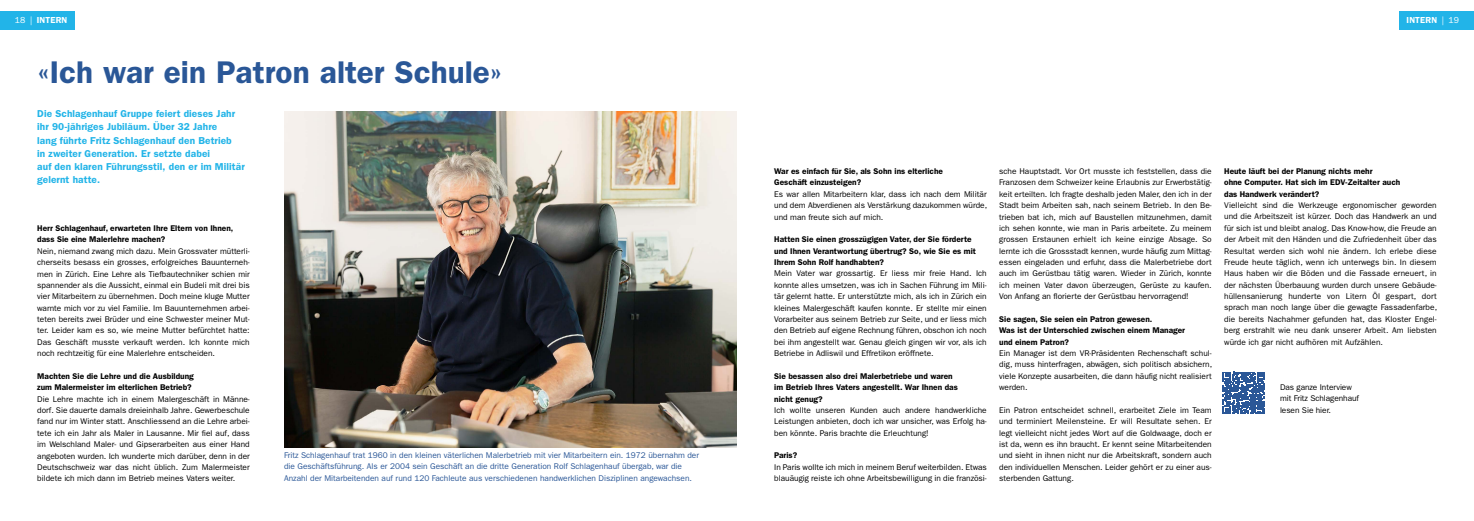
<style>
.page{position:relative;width:1474px;height:521px;background:#fff}
.page>*{position:absolute;margin:0;border:0;box-sizing:border-box;transform-origin:0 0}
.t1{font:600 31.5px "ITC Franklin Gothic Std";color:#2a5797}
.t2{font:600 10.06px/13.1px "ITC Franklin Gothic Std";letter-spacing:.01em;color:#22b4e8}
.t3{font:600 8.75px "ITC Franklin Gothic Std";letter-spacing:.015em;color:#fff}
.t4{font:8.31px/11.4px "ITC Franklin Gothic Std";color:#000;text-align:justify}
.t5{font:600 8.31px/11.4px "ITC Franklin Gothic Std";color:#000}
.t6{font:8.31px/11.4px "ITC Franklin Gothic Std";color:#2a5797}
.s1{font-weight:400}
</style>
<div class="page">
<img style="left:284px;top:112px;width:453px;height:335px">
<svg style="left:1222px;top:372px;width:42px;height:41px"></svg>
<div style="left:1399px;top:11px;width:74px;height:19px;background:#22b4e8"></div>
<div style="left:0;top:11px;width:75px;height:19px;background:#22b4e8"></div>
<p class="t3" style="left:15px;top:15px;width:54px"><span class="s1">18 |</span> INTERN</p>
<p class="t3" style="left:1406px;top:15px;width:54px">INTERN <span class="s1">| 19</span></p>
<h1 class="t1" style="left:37px;top:54px;width:466px">«Ich war ein Patron alter Schule»</h1>
<p class="t2" style="left:37px;top:107px;width:209px">Die Schlagenhauf Gruppe feiert dieses Jahr ihr 90-jähriges Jubiläum. Über 32 Jahre<br>lang führte Fritz Schlagenhauf den Betrieb<br>in zweiter Generation. Er setzte dabei<br>auf den klaren Führungsstil, den er im Militär gelernt hatte.</p>
<p class="t5" style="left:37px;top:222px;width:198px">Herr Schlagenhauf, erwarteten Ihre Eltern von Ihnen, dass Sie eine Malerlehre machen?</p>
<p class="t4" style="left:37px;top:245px;width:214px">Nein, niemand zwang mich dazu. Mein Grossvater mütterli&shy;cherseits besass ein grosses, erfolgreiches Bauunterneh&shy;men in Zürich. Eine Lehre als Tiefbautechniker schien mir spannender als die Aussicht, einmal ein Budeli mit drei bis vier Mitarbeitern zu übernehmen. Doch meine kluge Mutter warnte mich vor zu viel Familie. Im Bauunternehmen arbei&shy;teten bereits zwei Brüder und eine Schwester meiner Mut&shy;ter. Leider kam es so, wie meine Mutter befürchtet hatte:<br>Das Geschäft musste verkauft werden. Ich konnte mich noch rechtzeitig für eine Malerlehre entscheiden.</p>
<p class="t5" style="left:37px;top:370px;width:158px">Machten Sie die Lehre und die Ausbildung zum Malermeister im elterlichen Betrieb?</p>
<p class="t4" style="left:37px;top:393px;width:214px">Die Lehre machte ich in einem Malergeschäft in Männe&shy;dorf. Sie dauerte damals dreieinhalb Jahre. Gewerbeschule fand nur im Winter statt. Anschliessend an die Lehre arbei&shy;tete ich ein Jahr als Maler in Lausanne. Mir fiel auf, dass im Welschland Maler- und Gipserarbeiten aus einer Hand angeboten wurden. Ich wunderte mich darüber, denn in der Deutschschweiz war das nicht üblich. Zum Malermeister bildete ich mich dann im Betrieb meines Vaters weiter.</p>
<p class="t6" style="left:284px;top:449px;width:416px">Fritz Schlagenhauf trat 1960 in den kleinen väterlichen Malerbetrieb mit vier Mitarbeitern ein. 1972 übernahm der die Geschäftsführung. Als er 2004 sein Geschäft an die dritte Generation Rolf Schlagenhauf übergab, war die<br>Anzahl der Mitarbeitenden auf rund 120 Fachleute aus verschiedenen handwerklichen Disziplinen angewachsen.</p>
<p class="t5" style="left:774px;top:166px;width:170px">War es einfach für Sie, als Sohn ins elterliche<br>Geschäft einzusteigen?</p>
<p class="t4" style="left:774px;top:188px;width:214px">Es war allen Mitarbeitern klar, dass ich nach dem Militär und dem Abverdienen als Verstärkung dazukommen würde, und man freute sich auf mich.</p>
<p class="t5" style="left:774px;top:234px;width:203px">Hatten Sie einen grosszügigen Vater, der Sie förderte und Ihnen Verantwortung übertrug? So, wie Sie es mit<br>Ihrem Sohn Rolf handhabten?</p>
<p class="t4" style="left:774px;top:268px;width:214px">Mein Vater war grossartig. Er liess mir freie Hand. Ich konnte alles umsetzen, was ich in Sachen Führung im Mili&shy;tär gelernt hatte. Er unterstützte mich, als ich in Zürich ein kleines Malergeschäft kaufen konnte. Er stellte mir einen Vorarbeiter aus seinem Betrieb zur Seite, und er liess mich den Betrieb auf eigene Rechnung führen, obschon ich noch bei ihm angestellt war. Genau gleich gingen wir vor, als ich Betriebe in Adliswil und Effretikon eröffnete.</p>
<p class="t5" style="left:774px;top:370px;width:185px">Sie besassen also drei Malerbetriebe und waren im Betrieb Ihres Vaters angestellt. War Ihnen das nicht genug?</p>
<p class="t4" style="left:774px;top:404px;width:214px">Ich wollte unseren Kunden auch andere handwerkliche Leistungen anbieten, doch ich war unsicher, was Erfolg ha&shy;ben könnte. Paris brachte die Erleuchtung!</p>
<p class="t5" style="left:774px;top:450px;width:25px">Paris?</p>
<p class="t4" style="left:774px;top:461px;width:214px">In Paris wollte ich mich in meinem Beruf weiterbilden. Etwas blauäugig reiste ich ohne Arbeitsbewilligung in die französi-</p>
<p class="t4" style="left:999px;top:166px;width:214px">sche Hauptstadt. Vor Ort musste ich feststellen, dass die Franzosen dem Schweizer keine Erlaubnis zur Erwerbstätig&shy;keit erteilten. Ich fragte deshalb jeden Maler, den ich in der Stadt beim Arbeiten sah, nach seinem Betrieb. In den Be&shy;trieben bat ich, mich auf Baustellen mitzunehmen, damit ich sehen konnte, wie man in Paris arbeitete. Zu meinem grossen Erstaunen erhielt ich keine einzige Absage. So lernte ich die Grossstadt kennen, wurde häufig zum Mittag&shy;essen eingeladen und erfuhr, dass die Malerbetriebe dort auch im Gerüstbau tätig waren. Wieder in Zürich, konnte ich meinen Vater davon überzeugen, Gerüste zu kaufen.<br>Von Anfang an florierte der Gerüstbau hervorragend!</p>
<p class="t5" style="left:999px;top:313px;width:187px">Sie sagen, Sie seien ein Patron gewesen.<br>Was ist der Unterschied zwischen einem Manager und einem Patron?</p>
<p class="t4" style="left:999px;top:348px;width:214px">Ein Manager ist dem VR-Präsidenten Rechenschaft schul&shy;dig, muss hinterfragen, abwägen, sich politisch absichern, viele Konzepte ausarbeiten, die dann häufig nicht realisiert werden.</p>
<p class="t4" style="left:999px;top:404px;width:214px">Ein Patron entscheidet schnell, erarbeitet Ziele im Team und terminiert Meilensteine. Er will Resultate sehen. Er legt vielleicht nicht jedes Wort auf die Goldwaage, doch er ist da, wenn es ihn braucht. Er kennt seine Mitarbeitenden und sieht in ihnen nicht nur die Arbeitskraft, sondern auch den individuellen Menschen. Leider gehört er zu einer aus&shy;sterbenden Gattung.</p>
<p class="t5" style="left:1224px;top:165px;width:178px">Heute läuft bei der Planung nichts mehr<br>ohne Computer. Hat sich im EDV-Zeitalter auch das Handwerk verändert?</p>
<p class="t4" style="left:1224px;top:200px;width:214px">Vielleicht sind die Werkzeuge ergonomischer geworden und die Arbeitszeit ist kürzer. Doch das Handwerk an und für sich ist und bleibt analog. Das Know-how, die Freude an der Arbeit mit den Händen und die Zufriedenheit über das Resultat werden sich wohl nie ändern. Ich erlebe diese Freude heute täglich, wenn ich unterwegs bin. In diesem Haus haben wir die Böden und die Fassade erneuert, in der nächsten Überbauung wurden durch unsere Gebäude&shy;hüllensanierung hunderte von Litern Öl gespart, dort sprach man noch lange über die gewagte Fassadenfarbe, die bereits Nachahmer gefunden hat, das Kloster Engel&shy;berg erstrahlt wie neu dank unserer Arbeit. Am liebsten würde ich gar nicht aufhören mit Aufzählen.</p>
<p class="t4" style="left:1279px;top:382px;width:80px;text-align:left">Das ganze Interview mit Fritz Schlagenhauf lesen Sie hier.</p>
</div>
